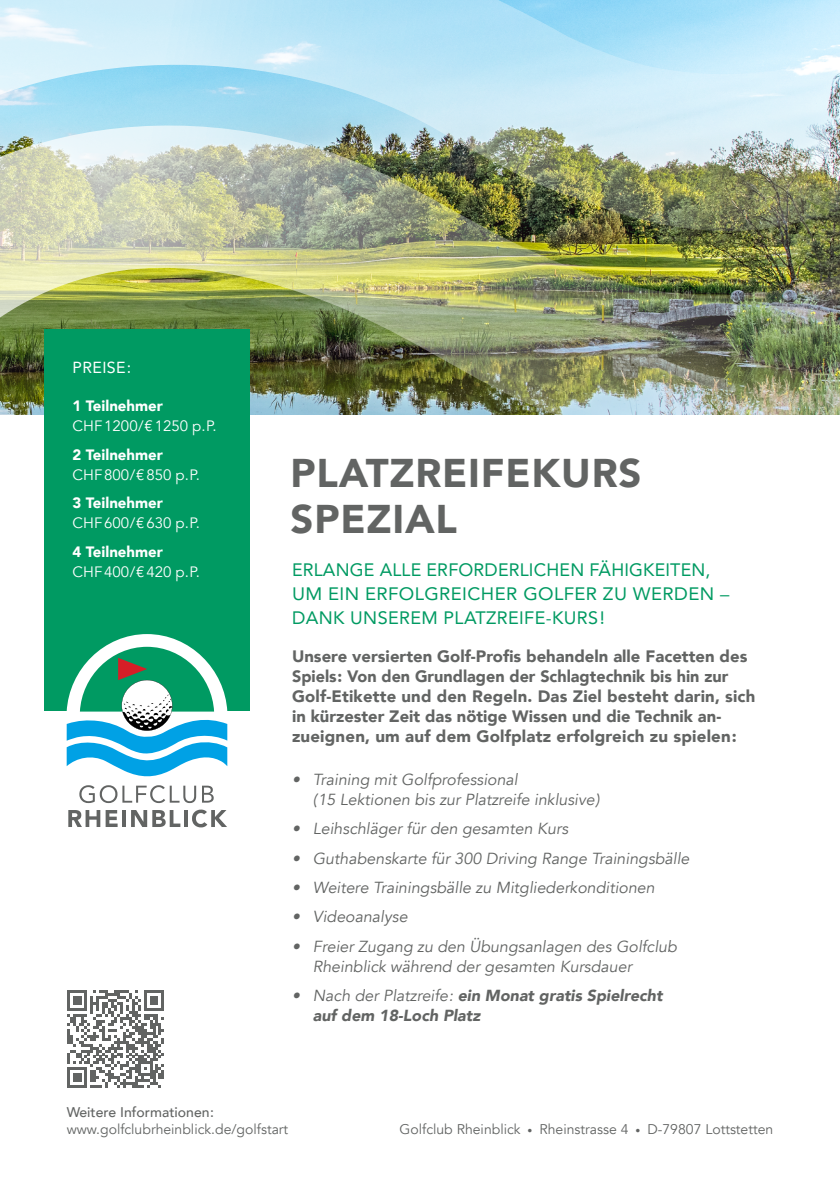
<style>
.page{position:relative;width:840px;height:1191px;background:#fff}
.page>*{position:absolute;margin:0;border:0;box-sizing:border-box;transform-origin:0 0}
.t1{font:900 40px/46px "Avenir";letter-spacing:.02em;color:#626463}
.t2{font:18px/24px "Avenir";letter-spacing:.02em;color:#009a62}
.t3{font:900 16.4px/19.8px "Avenir";color:#626463}
.t4{font:italic 16px/20px "Avenir";color:#626463}
.t5{font:italic 900 16px/20px "Avenir";color:#626463}
.t6{font:16px "Avenir";letter-spacing:.02em;color:#fff}
.t7{font:15px "Avenir";color:#fff}
.t8{font:900 15px "Avenir";color:#fff}
.t9{font:14px "Avenir";color:#626463}
.t10{font:500 14px "Avenir";color:#626463}
.s1{font-weight:400}
.s2{font-size:9.8px}
</style>
<div class="page">
<img style="left:0;top:247px;width:839px;height:201px">
<img style="left:0;top:0;width:839px;height:247px">
<div style="left:44px;top:329px;width:205px;height:382px;background:#009a62"></div>
<svg style="left:67px;top:634px;width:160px;height:143px"></svg>
<svg style="left:79px;top:785px;width:117px;height:18px"></svg>
<svg style="left:202px;top:785px;width:11px;height:17px"></svg>
<svg style="left:68px;top:810px;width:32px;height:17px"></svg>
<svg style="left:106px;top:810px;width:11px;height:17px"></svg>
<hr style="left:122px;top:810px;width:4px;height:17px;background:#626463">
<svg style="left:131px;top:810px;width:49px;height:17px"></svg>
<hr style="left:184px;top:810px;width:4px;height:17px;background:#626463">
<svg style="left:192px;top:809px;width:35px;height:18px"></svg>
<svg style="left:67px;top:990px;width:97px;height:98px"></svg>
<p class="t6" style="left:73px;top:355px;width:60px">PREISE:</p>
<p class="t8" style="left:73px;top:393px;width:92px">1 Teilnehmer</p>
<p class="t7" style="left:73px;top:417px;width:145px">CHF1200/€1250 p.P.</p>
<p class="t8" style="left:73px;top:442px;width:92px">2 Teilnehmer</p>
<p class="t7" style="left:73px;top:466px;width:129px">CHF800/€850 p.P.</p>
<p class="t8" style="left:73px;top:490px;width:92px">3 Teilnehmer</p>
<p class="t7" style="left:73px;top:514px;width:129px">CHF600/€630 p.P.</p>
<p class="t8" style="left:73px;top:539px;width:92px">4 Teilnehmer</p>
<p class="t7" style="left:73px;top:562px;width:129px">CHF400/€420 p.P.</p>
<p class="t2" style="left:292px;top:557px;width:438px">ERLANGE ALLE ERFORDERLICHEN FÄHIGKEITEN,<br>UM EIN ERFOLGREICHER GOLFER ZU WERDEN –<br>DANK UNSEREM PLATZREIFE-KURS!</p>
<p class="t3" style="left:292px;top:646px;width:464px">Unsere versierten Golf-Profis behandeln alle Facetten des Spiels: Von den Grundlagen der Schlagtechnik bis hin zur Golf-Etikette und den Regeln. Das Ziel besteht darin, sich in kürzester Zeit das nötige Wissen und die Technik an&shy;zueignen, um auf dem Golfplatz erfolgreich zu spielen:</p>
<p class="t4" style="left:313px;top:769px;width:288px;text-indent:-21px">• Training mit Golfprofessional<br>(15 Lektionen bis zur Platzreife inklusive)</p>
<p class="t4" style="left:292px;top:819px;width:277px">• Leihschläger für den gesamten Kurs</p>
<p class="t4" style="left:292px;top:848px;width:399px">• Guthabenskarte für 300 Driving Range Trainingsbälle</p>
<p class="t4" style="left:292px;top:878px;width:364px">• Weitere Trainingsbälle zu Mitgliederkonditionen</p>
<p class="t4" style="left:292px;top:907px;width:117px">• Videoanalyse</p>
<p class="t4" style="left:313px;top:936px;width:365px;text-indent:-21px">• Freier Zugang zu den Übungsanlagen des Golfclub<br>Rheinblick während der gesamten Kursdauer</p>
<p class="t5" style="left:313px;top:985px;width:351px;text-indent:-21px"><span class="s1">• Nach der Platzreife:</span> ein Monat gratis Spielrecht auf dem 18-Loch Platz</p>
<h1 class="t1" style="left:290px;top:449px;width:352px">PLATZREIFEKURS<br>SPEZIAL</h1>
<p class="t10" style="left:67px;top:1100px;width:149px">Weitere Informationen:</p>
<p class="t9" style="left:67px;top:1121px;width:223px">www.golfclubrheinblick.de/golfstart</p>
<p class="t9" style="left:399px;top:1121px;width:375px">Golfclub Rheinblick <span class="s2">•</span> Rheinstrasse 4 <span class="s2">•</span> D-79807 Lottstetten</p>
</div>
